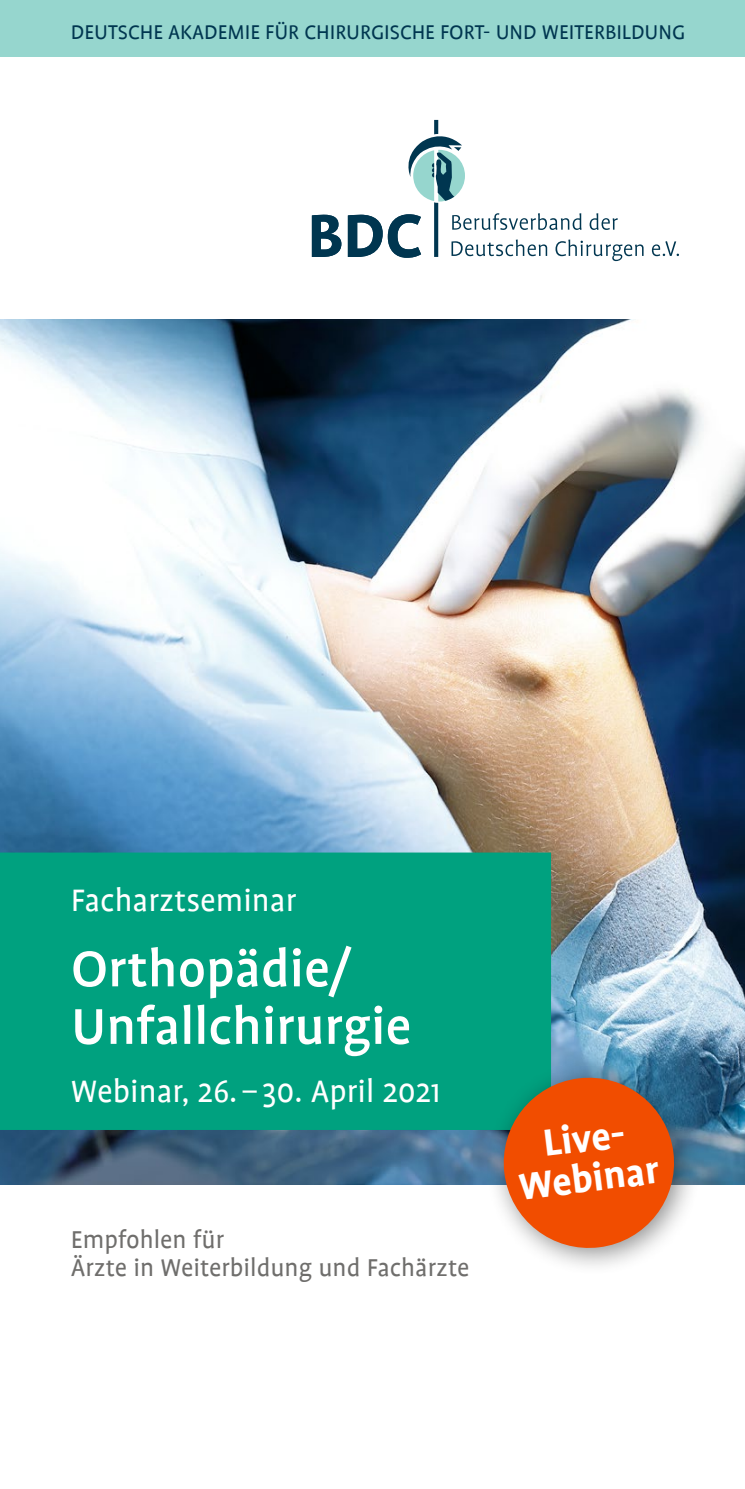
<style>
.page{position:relative;width:745px;height:1489px;background:#fff}
.page>*{position:absolute;margin:0;border:0;box-sizing:border-box;transform-origin:0 0}
.t1{font:500 57.5px/57.5px "Profile";color:#fff}
.t2{font:700 42.5px/40px "Profile";color:#fff;text-align:center}
.t3{font:35px "Profile";color:#fff}
.t4{font:27.5px/28.2px "Profile";color:#6f6e6c}
.t5{font:22.5px "Profile";color:#003650}
</style>
<div class="page">
<img style="left:0;top:319px;width:744px;height:864px">
<svg style="left:312px;top:215px;width:29px;height:42px"></svg>
<svg style="left:651px;top:241px;width:27px;height:15px"></svg>
<svg style="left:347px;top:120px;width:296px;height:141px"></svg>
<div style="left:0;top:0;width:744px;height:57px;background:#96d6ce"></div>
<div style="left:0;top:852px;width:550px;height:277px;background:#00a17f"></div>
<div style="left:485px;top:1059px;width:216px;height:217px;background:#000;opacity:.44"></div>
<svg style="left:498px;top:1072px;width:180px;height:180px;background:#cd6935"></svg>
<p class="t5" style="left:71px;top:21px;width:615px">DEUTSCHE AKADEMIE FÜR CHIRURGISCHE FORT- UND WEITERBILDUNG</p>
<h3 class="t3" style="left:71px;top:882px;width:227px">Facharztseminar</h3>
<h1 class="t1" style="left:71px;top:940px;width:341px">Orthopädie/<br>Unfallchirurgie</h1>
<h3 class="t3" style="left:71px;top:1072px;width:371px">Webinar, 26. – 30. April 2021</h3>
<p class="t4" style="left:71px;top:1225px;width:399px">Empfohlen für<br>Ärzte in Weiterbildung und Fachärzte</p>
<h2 class="t2" style="left:511px;top:1126px;width:142px;rotate:-7deg">Live-<br>Webinar</h2>
</div>
